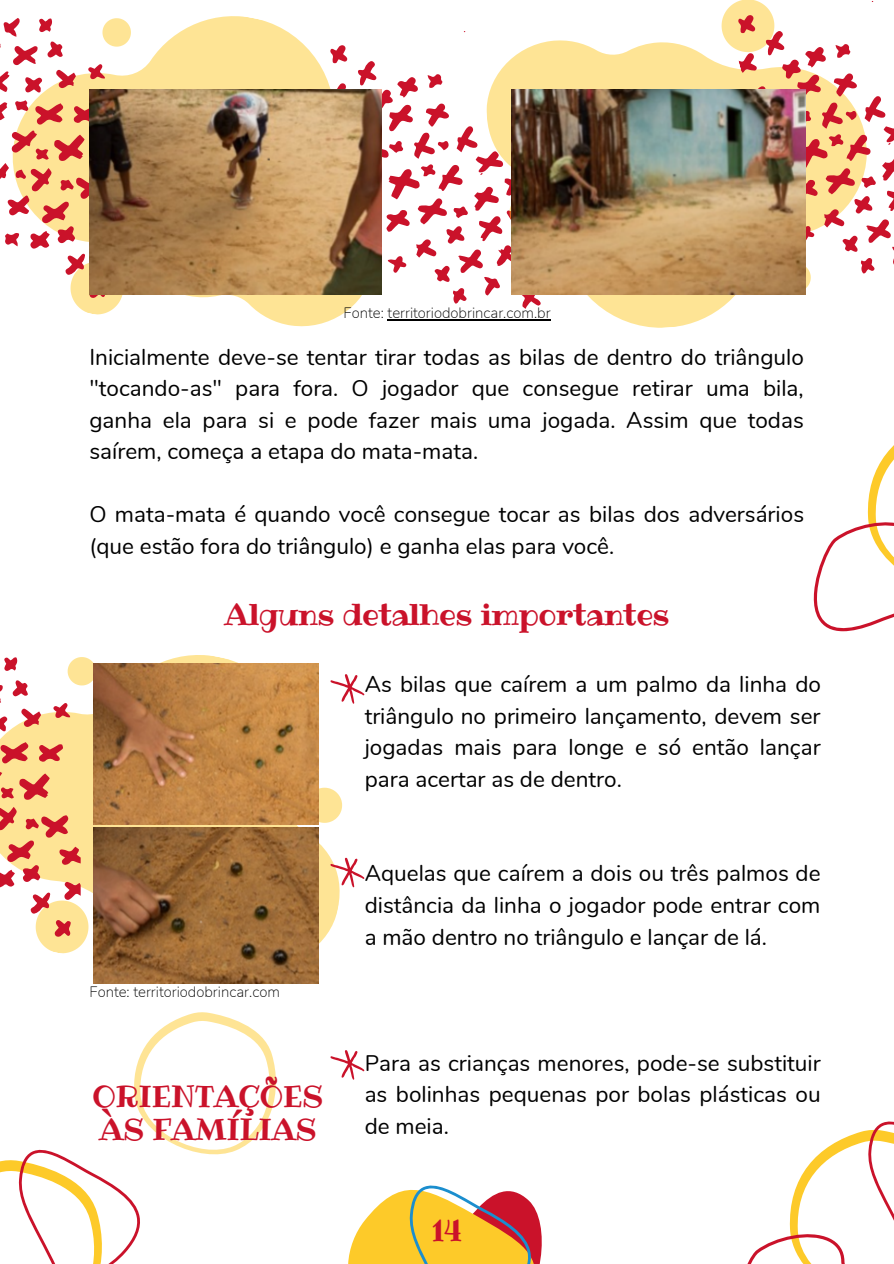
<style>
.page{position:relative;width:894px;height:1264px;background:#fff}
.page>*{position:absolute;margin:0;border:0;box-sizing:border-box;transform-origin:0 0}
.t1{font:30px/32.7px "Ribeye";letter-spacing:-.02em;color:#ca122a}
.t2{font:22.5px/31.5px "Nunito";color:#000;text-align:justify}
.t3{font:200 15px "Nunito Sans";color:#000}
</style>
<div class="page">
<svg style="left:348px;top:1185px;width:194px;height:78px"></svg>
<svg style="left:35px;top:16px;width:382px;height:311px"></svg>
<svg style="left:100px;top:16px;width:33px;height:33px"></svg>
<svg style="left:88px;top:64px;width:17px;height:16px"></svg>
<svg style="left:0;top:18px;width:76px;height:75px"></svg>
<svg style="left:0;top:100px;width:128px;height:219px"></svg>
<img style="left:89px;top:89px;width:240px;height:205px">
<svg style="left:482px;top:40px;width:324px;height:288px;fill:#fee495"></svg>
<svg style="left:329px;top:44px;width:216px;height:266px"></svg>
<svg style="left:719px;top:0;width:174px;height:293px"></svg>
<img style="left:511px;top:89px;width:294px;height:205px">
<svg style="left:0;top:655px;width:340px;height:324px"></svg>
<svg style="left:65px;top:655px;width:34px;height:33px"></svg>
<svg style="left:304px;top:784px;width:39px;height:42px"></svg>
<svg style="left:1px;top:742px;width:28px;height:21px"></svg>
<svg style="left:0;top:684px;width:3px;height:20px"></svg>
<svg style="left:39px;top:744px;width:24px;height:17px"></svg>
<svg style="left:21px;top:708px;width:20px;height:19px"></svg>
<svg style="left:0;top:715px;width:8px;height:16px"></svg>
<svg style="left:13px;top:680px;width:15px;height:16px"></svg>
<svg style="left:53px;top:702px;width:17px;height:16px"></svg>
<svg style="left:4px;top:656px;width:13px;height:15px"></svg>
<svg style="left:0;top:769px;width:50px;height:31px"></svg>
<svg style="left:0;top:806px;width:93px;height:152px"></svg>
<img style="left:93px;top:663px;width:225px;height:161px">
<img style="left:93px;top:827px;width:225px;height:156px">
<svg style="left:329px;top:672px;width:36px;height:34px"></svg>
<svg style="left:329px;top:856px;width:36px;height:33px"></svg>
<svg style="left:748px;top:1121px;width:145px;height:142px"></svg>
<svg style="left:0;top:1012px;width:276px;height:251px"></svg>
<svg style="left:813px;top:446px;width:80px;height:185px"></svg>
<svg style="left:330px;top:1050px;width:35px;height:30px"></svg>
<hr style="left:387px;top:319px;width:163px;height:1px;background:#000">
<p class="t3" style="left:343px;top:303px;width:208px">Fonte: territoriodobrincar.com.br</p>
<p class="t2" style="left:89px;top:341px;width:715px">Inicialmente deve-se tentar tirar todas as bilas de dentro do triângulo "tocando-as" para fora. O jogador que consegue retirar uma bila, ganha ela para si e pode fazer mais uma jogada. Assim que todas saírem, começa a etapa do mata-mata.</p>
<p class="t2" style="left:89px;top:499px;width:716px">O mata-mata é quando você consegue tocar as bilas dos adversários (que estão fora do triângulo) e ganha elas para você.</p>
<h1 class="t1" style="left:224px;top:598px;width:446px">Alguns detalhes importantes</h1>
<p class="t2" style="left:364px;top:669px;width:458px">As bilas que caírem a um palmo da linha do triângulo no primeiro lançamento, devem ser jogadas mais para longe e só então lançar para acertar as de dentro.</p>
<p class="t3" style="left:89px;top:981px;width:192px">Fonte: territoriodobrincar.com</p>
<h1 class="t1" style="left:92px;top:1080px;width:233px">ORIENTAÇÕES<br>ÀS FAMÍLIAS</h1>
<p class="t2" style="left:364px;top:858px;width:457px">Aquelas que caírem a dois ou três palmos de distância da linha o jogador pode entrar com a mão dentro no triângulo e lançar de lá.</p>
<p class="t2" style="left:364px;top:1047px;width:457px">Para as crianças menores, pode-se substituir as bolinhas pequenas por bolas plásticas ou de meia.</p>
<h1 class="t1" style="left:432px;top:1213px;width:32px">14</h1>
</div>
